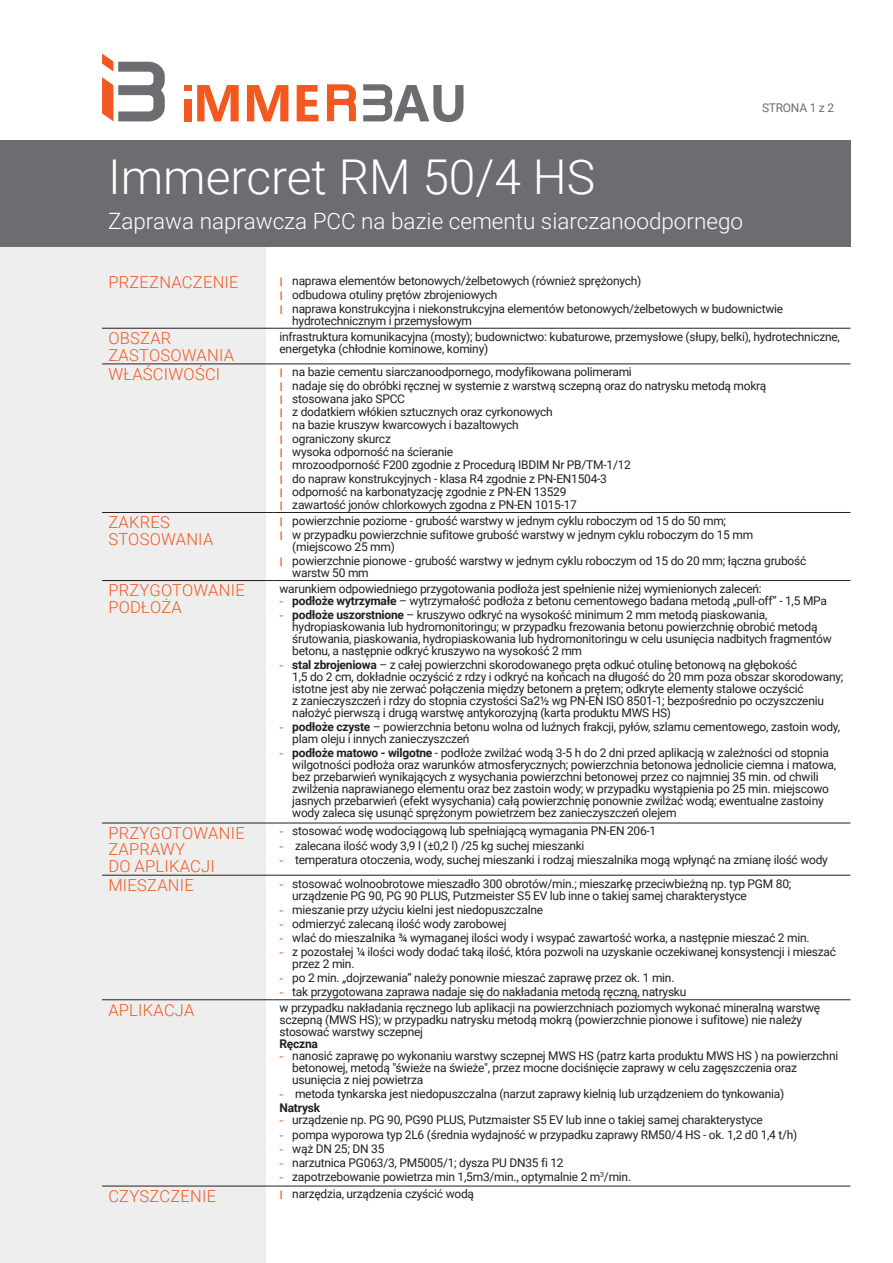
<style>
.page{position:relative;width:893px;height:1263px;background:#fff}
.page>*{position:absolute;margin:0;border:0;box-sizing:border-box;transform-origin:0 0}
.t1{font:300 48px "Roboto";color:#fff}
.t2{font:300 22.5px "Roboto";color:#fff}
.t3{font:300 16.5px/16.5px "Roboto";letter-spacing:.015em;color:#f15921}
.t4{font:12px/12px "Roboto";letter-spacing:-.02em;color:#231f20}
.t5{font:12px "Roboto";letter-spacing:-.02em;color:#6c6d70}
.t6{font:700 12px "Roboto";letter-spacing:-.02em;color:#231f20}
.s1{font-family:"Arial";font-weight:700;color:#f15921}
.s2{font-family:"Arial";color:#f15921}
.s3{font-weight:700}
</style>
<div class="page">
<div style="left:0;top:240px;width:266px;height:1023px;background:#eeeeef"></div>
<div style="left:0;top:140px;width:850px;height:107px;background:#6c6d70"></div>
<svg style="left:102px;top:54px;width:63px;height:67px"></svg>
<svg style="left:363px;top:84px;width:100px;height:38px"></svg>
<svg style="left:197px;top:84px;width:159px;height:37px"></svg>
<svg style="left:184px;top:85px;width:7px;height:5px"></svg>
<div style="left:184px;top:99px;width:7px;height:22px;background:#f15921"></div>
<hr style="left:102px;top:328px;width:163px;height:1px;background:#231f20">
<hr style="left:274px;top:328px;width:576px;height:1px;background:#231f20">
<hr style="left:102px;top:363px;width:163px;height:1px;background:#231f20">
<hr style="left:274px;top:363px;width:576px;height:1px;background:#231f20">
<hr style="left:102px;top:512px;width:163px;height:1px;background:#231f20">
<hr style="left:274px;top:512px;width:576px;height:1px;background:#231f20">
<hr style="left:102px;top:580px;width:163px;height:1px;background:#231f20">
<hr style="left:274px;top:580px;width:576px;height:1px;background:#231f20">
<hr style="left:102px;top:823px;width:163px;height:1px;background:#231f20">
<hr style="left:274px;top:823px;width:576px;height:1px;background:#231f20">
<hr style="left:102px;top:875px;width:163px;height:1px;background:#231f20">
<hr style="left:274px;top:875px;width:576px;height:1px;background:#231f20">
<hr style="left:102px;top:999px;width:163px;height:1px;background:#231f20">
<hr style="left:274px;top:999px;width:576px;height:1px;background:#231f20">
<hr style="left:102px;top:1186px;width:163px;height:1px;background:#231f20">
<hr style="left:274px;top:1186px;width:576px;height:1px;background:#231f20">
<h1 class="t1" style="left:108px;top:143px;width:489px">IMMERCRET RM 50/4 HS</h1>
<h2 class="t2" style="left:108px;top:206px;width:637px">ZAPRAWA NAPRAWCZA PCC NA BAZIE CEMENTU SIARCZANOODPORNEGO</h2>
<p class="t5" style="left:762px;top:99px;width:74px">STRONA 1 z 2</p>
<h3 class="t3" style="left:108px;top:273px;width:132px">PRZEZNACZENI E</h3>
<p class="t4" style="left:280px;top:273px;width:505px;line-height:14.1px"><span class="s1">׀</span> naprawa elementów betonowych/żelbetowych (również sprężonych)<br><span class="s1">׀</span> odbudowa otuliny prętów zbrojeniowych<br><span class="s1">׀</span> naprawa konstrukcyjna i niekonstrukcyjna elementów betonowych/żelbetowych w budownictwie</p>
<p class="t4" style="left:292px;top:314px;width:181px">hydrotechnicznym i przemysłowym</p>
<h3 class="t3" style="left:108px;top:329px;width:127px">OBSZAR<br>ZASTOSOWAN IA</h3>
<p class="t4" style="left:280px;top:330px;width:562px">infrastruktura komunikacyjna (mosty); budownictwo: kubaturowe, przemysłowe (słupy, belki), hydrotechniczne, energetyka (chłodnie kominowe, kominy)</p>
<h3 class="t3" style="left:108px;top:365px;width:114px">WŁAŚCIWOŚCI</h3>
<p class="t4" style="left:280px;top:365px;width:488px;line-height:13.2px"><span class="s1">׀</span> na bazie cementu siarczanoodpornego, modyfikowana polimerami<br><span class="s1">׀</span> nadaje się do obróbki ręcznej w systemie z warstwą sczepną oraz do natrysku metodą mokrą <span class="s1">׀</span> stosowana jako SPCC<br><span class="s1">׀</span> z dodatkiem włókien sztucznych oraz cyrkonowych<br><span class="s1">׀</span> na bazie kruszyw kwarcowych i bazaltowych<br><span class="s1">׀</span> ograniczony skurcz<br><span class="s1">׀</span> wysoka odporność na ścieranie<br><span class="s1">׀</span> mrozoodporność F200 zgodnie z Procedurą IBDIM Nr PB/TM-1/12<br><span class="s1">׀</span> do napraw konstrukcyjnych - klasa R4 zgodnie z PN-EN1504-3<br><span class="s1">׀</span> odporność na karbonatyzację zgodnie z PN-EN 13529<br><span class="s1">׀</span> zawartość jonów chlorkowych zgodna z PN-EN 1015-17</p>
<h3 class="t3" style="left:108px;top:513px;width:62px">ZAKRES<br>STOSOW</h3>
<p class="t4" style="left:280px;top:513px;width:475px;line-height:14.1px"><span class="s1">׀</span> powierzchnie poziome - grubość warstwy w jednym cyklu roboczym od 15 do 50 mm;<br><span class="s1">׀</span> w przypadku powierzchnie sufitowe grubość warstwy w jednym cyklu roboczym do 15 mm</p>
<p class="t4" style="left:280px;top:539px;width:528px;line-height:14.1px;text-indent:13px">(miejscowo 25 mm)<br><span class="s1">׀</span> powierzchnie pionowe - grubość warstwy w jednym cyklu roboczym od 15 do 20 mm; łączna grubość</p>
<p class="t4" style="left:292px;top:566px;width:78px">warstw 50 mm</p>
<h3 class="t3" style="left:176px;top:530px;width:39px">ANIA</h3>
<h3 class="t3" style="left:108px;top:582px;width:66px">PRZYGOTOW</h3>
<h3 class="t3" style="left:208px;top:582px;width:38px">ANIE</h3>
<h3 class="t3" style="left:108px;top:598px;width:75px">PODŁOŻA</h3>
<h3 class="t3" style="left:108px;top:824px;width:66px">PRZYGOTOW</h3>
<h3 class="t3" style="left:208px;top:824px;width:38px">ANIE</h3>
<h3 class="t3" style="left:108px;top:840px;width:105px">ZAPRAWY<br>DO APLI KACJI</h3>
<p class="t4" style="left:280px;top:582px;width:484px">warunkiem odpowiedniego przygotowania podłoża jest spełnienie niżej wymienionych zaleceń:</p>
<p class="t4" style="left:280px;top:594px;width:549px"><span class="s2">-</span> <span class="s3">podłoże wytrzymałe</span> – wytrzymałość podłoża z betonu cementowego badana metodą „pull-off” - 1,5 MPa</p>
<p class="t4" style="left:292px;top:608px;width:541px;text-indent:-13px"><span class="s2">-</span> <span class="s3">podłoże uszorstnione</span> – kruszywo odkryć na wysokość minimum 2 mm metodą piaskowania, hydropiaskowania lub hydromonitoringu; w przypadku frezowania betonu powierzchnię obrobić metodą śrutowania, piaskowania, hydropiaskowania lub hydromonitoringu w celu usunięcia nadbitych fragmentów betonu, a następnie odkryć kruszywo na wysokość 2 mm</p>
<p class="t4" style="left:292px;top:658px;width:553px;text-indent:-13px"><span class="s2">-</span> <span class="s3">stal zbrojeniowa</span> – z całej powierzchni skorodowanego pręta odkuć otulinę betonową na głębokość<br>1,5 do 2 cm, dokładnie oczyścić z rdzy i odkryć na końcach na długość do 20 mm poza obszar skorodowany; istotne jest aby nie zerwać połączenia między betonem a prętem; odkryte elementy stalowe oczyścić<br>z zanieczyszczeń i rdzy do stopnia czystości Sa2½ wg PN-EN ISO 8501-1; bezpośrednio po oczyszczeniu nałożyć pierwszą i drugą warstwę antykorozyjną (karta produktu MWS HS)</p>
<p class="t4" style="left:292px;top:721px;width:549px;text-indent:-13px"><span class="s2">-</span> <span class="s3">podłoże czyste</span> – powierzchnia betonu wolna od luźnych frakcji, pyłów, szlamu cementowego, zastoin wody, plam oleju i innych zanieczyszczeń</p>
<p class="t4" style="left:292px;top:747px;width:545px;text-indent:-13px"><span class="s2">-</span> <span class="s3">podłoże matowo - wilgotne</span> - podłoże zwilżać wodą 3-5 h do 2 dni przed aplikacją w zależności od stopnia wilgotności podłoża oraz warunków atmosferycznych; powierzchnia betonowa jednolicie ciemna i matowa, bez przebarwień wynikających z wysychania powierzchni betonowej przez co najmniej 35 min. od chwili zwilżenia naprawianego elementu oraz bez zastoin wody; w przypadku wystąpienia po 25 min. miejscowo jasnych przebarwień (efekt wysychania) całą powierzchnię ponownie zwilżać wodą; ewentualne zastoiny wody zaleca się usunąć sprężonym powietrzem bez zanieczyszczeń olejem</p>
<p class="t4" style="left:280px;top:825px;width:378px"><span class="s2">-</span> stosować wodę wodociągową lub spełniającą wymagania PN-EN 206-1</p>
<p class="t4" style="left:280px;top:839px;width:306px"><span class="s2">-</span> zalecana ilość wody 3,9 l (±0,2 l) /25 kg suchej mieszanki</p>
<p class="t4" style="left:280px;top:853px;width:550px"><span class="s2">-</span> temperatura otoczenia, wody, suchej mieszanki i rodzaj mieszalnika mogą wpłynąć na zmianę ilość wody</p>
<h3 class="t3" style="left:108px;top:876px;width:87px">MIESZANIE</h3>
<p class="t4" style="left:292px;top:877px;width:501px;text-indent:-13px"><span class="s2">-</span> stosować wolnoobrotowe mieszadło 300 obrotów/min.; mieszarkę przeciwbieżną np. typ PGM 80; urządzenie PG 90, PG 90 PLUS, Putzmeister S5 EV lub inne o takiej samej charakterystyce</p>
<p class="t4" style="left:280px;top:903px;width:265px"><span class="s2">-</span> mieszanie przy użyciu kielni jest niedopuszczalne</p>
<p class="t4" style="left:280px;top:917px;width:229px"><span class="s2">-</span> odmierzyć zalecaną ilość wody zarobowej</p>
<p class="t4" style="left:280px;top:931px;width:532px"><span class="s2">-</span> wlać do mieszalnika ¾ wymaganej ilości wody i wsypać zawartość worka, a następnie mieszać 2 min.</p>
<p class="t4" style="left:292px;top:945px;width:545px;text-indent:-13px"><span class="s2">-</span> z pozostałej ¼ ilości wody dodać taką ilość, która pozwoli na uzyskanie oczekiwanej konsystencji i mieszać przez 2 min.</p>
<p class="t4" style="left:280px;top:971px;width:396px"><span class="s2">-</span> po 2 min. „dojrzewania” należy ponownie mieszać zaprawę przez ok. 1 min.</p>
<p class="t4" style="left:280px;top:986px;width:408px"><span class="s2">-</span> tak przygotowana zaprawa nadaje się do nakładania metodą ręczną, natrysku</p>
<h3 class="t3" style="left:108px;top:1001px;width:88px">AP LI KACJA</h3>
<p class="t4" style="left:280px;top:1001px;width:542px">w przypadku nakładania ręcznego lub aplikacji na powierzchniach poziomych wykonać mineralną warstwę sczepną (MWS HS); w przypadku natrysku metodą mokrą (powierzchnie pionowe i sufitowe) nie należy stosować warstwy sczepnej</p>
<p class="t6" style="left:280px;top:1035px;width:40px">Ręczna</p>
<p class="t4" style="left:292px;top:1049px;width:547px;text-indent:-13px"><span class="s2">-</span> nanosić zaprawę po wykonaniu warstwy sczepnej MWS HS (patrz karta produktu MWS HS ) na powierzchni betonowej, metodą "świeże na świeże", przez mocne dociśnięcie zaprawy w celu zagęszczenia oraz usunięcia z niej powietrza</p>
<p class="t4" style="left:280px;top:1086px;width:506px;line-height:14.1px"><span class="s2">-</span> metoda tynkarska jest niedopuszczalna (narzut zaprawy kielnią lub urządzeniem do tynkowania)<br><span class="s3">Natrysk</span></p>
<p class="t4" style="left:280px;top:1114px;width:485px"><span class="s2">-</span> urządzenie np. PG 90, PG90 PLUS, Putzmaister S5 EV lub inne o takiej samej charakterystyce</p>
<p class="t4" style="left:280px;top:1128px;width:519px"><span class="s2">-</span> pompa wyporowa typ 2L6 (średnia wydajność w przypadku zaprawy RM50/4 HS - ok. 1,2 d0 1,4 t/h)</p>
<p class="t4" style="left:280px;top:1142px;width:106px"><span class="s2">-</span> wąż DN 25; DN 35</p>
<p class="t4" style="left:280px;top:1156px;width:286px"><span class="s2">-</span> narzutnica PG063/3, PM5005/1; dysza PU DN35 fi 12</p>
<p class="t4" style="left:280px;top:1170px;width:353px"><span class="s2">-</span> zapotrzebowanie powietrza min 1,5m3/min., optymalnie 2 m<sup>3</sup>/min.</p>
<h3 class="t3" style="left:108px;top:1187px;width:42px">CZYSZCZ</h3>
<h3 class="t3" style="left:180px;top:1187px;width:37px">ENIE</h3>
<p class="t4" style="left:280px;top:1188px;width:196px"><span class="s1">׀</span> narzędzia, urządzenia czyścić wodą</p>
</div>
